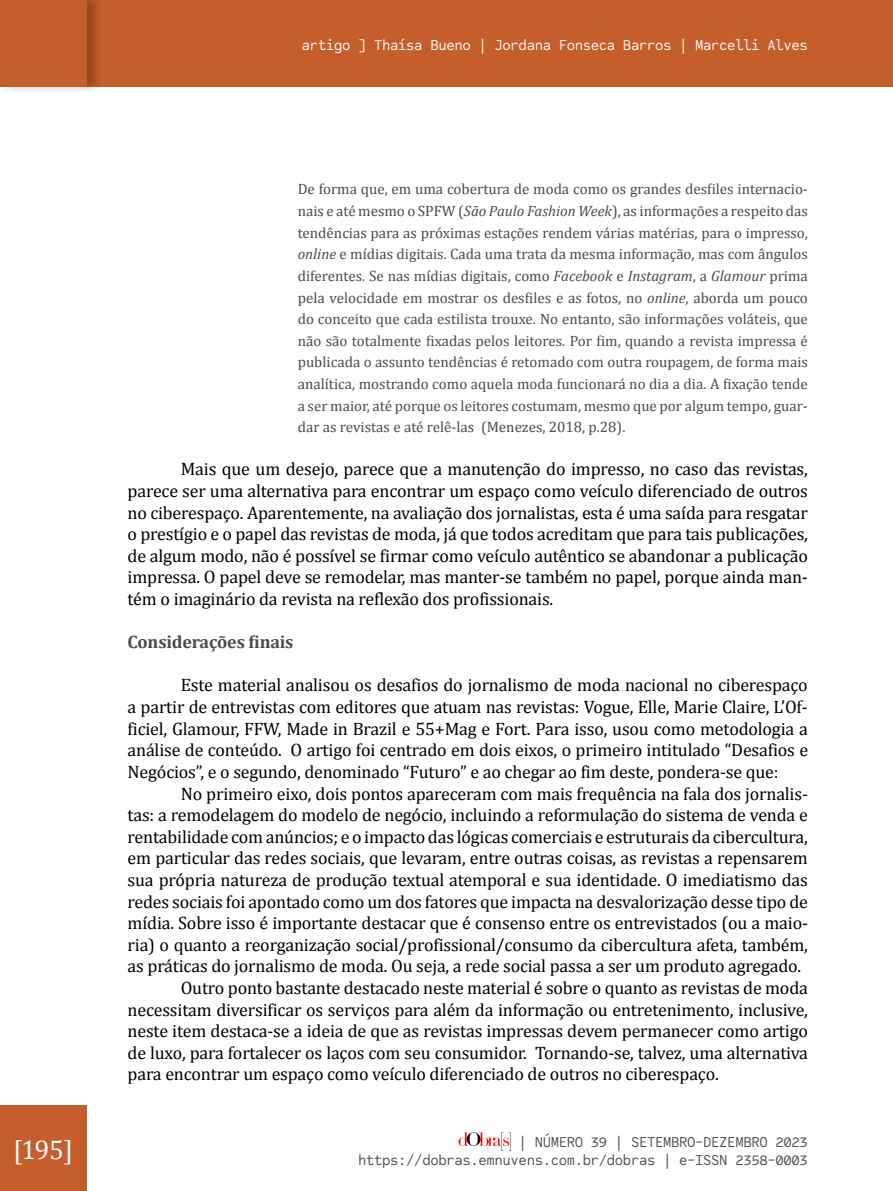
<style>
.page{position:relative;width:893px;height:1191px;background:#fff}
.page>*{position:absolute;margin:0;border:0;box-sizing:border-box;transform-origin:0 0}
.t1{font:27px "Cambria";color:#fff}
.t2{font:18px/21.6px "Cambria";letter-spacing:-.01em;color:#000;text-align:justify}
.t3{font:700 18px "Cambria";letter-spacing:-.01em;color:#4b4b4b}
.t4{font:15px/21.6px "Cambria";color:#4b4b4b}
.t5{font:15px/18px "Code Saver";letter-spacing:-.025em;color:#4b4b4b;text-align:right}
.t6{font:15px "Code Saver";letter-spacing:-.025em;color:#fff}
.s1{font-style:italic}
</style>
<div class="page">
<div style="left:0;top:1106px;width:86px;height:85px;background:#c55e2a"></div>
<svg style="left:459px;top:1132px;width:52px;height:18px"></svg>
<div style="left:0;top:0;width:893px;height:86px;background:#c55e2a"></div>
<div style="left:0;top:0;width:103px;height:94px;background:#000;opacity:.25"></div>
<div style="left:0;top:0;width:86px;height:86px;background:#c55e2a"></div>
<p class="t6" style="left:302px;top:36px;width:507px">artigo ] Thaísa Bueno | Jordana Fonseca Barros | Marcelli Alves</p>
<p class="t4" style="left:298px;top:178px;width:512px">De forma que, em uma cobertura de moda como os grandes desfiles internacio&shy;nais e até mesmo o SPFW (<span class="s1">São Paulo Fashion Week</span>), as informações a respeito das tendências para as próximas estações rendem várias matérias, para o impresso, <span class="s1">online</span> e mídias digitais. Cada uma trata da mesma informação, mas com ângulos diferentes. Se nas mídias digitais, como <span class="s1">Facebook</span> e <span class="s1">Instagram</span>, a <span class="s1">Glamour</span> prima pela velocidade em mostrar os desfiles e as fotos, no <span class="s1">online</span>, aborda um pouco do conceito que cada estilista trouxe. No entanto, são informações voláteis, que não são totalmente fixadas pelos leitores. Por fim, quando a revista impressa é publicada o assunto tendências é retomado com outra roupagem, de forma mais analítica, mostrando como aquela moda funcionará no dia a dia. A fixação tende a ser maior, até porque os leitores costumam, mesmo que por algum tempo, guar&shy;dar as revistas e até relê-las (Menezes, 2018, p.28).</p>
<p class="t2" style="left:128px;top:458px;width:682px;text-indent:53px">Mais que um desejo, parece que a manutenção do impresso, no caso das revistas, parece ser uma alternativa para encontrar um espaço como veículo diferenciado de outros no ciberespaço. Aparentemente, na avaliação dos jornalistas, esta é uma saída para resgatar o prestígio e o papel das revistas de moda, já que todos acreditam que para tais publicações, de algum modo, não é possível se firmar como veículo autêntico se abandonar a publicação impressa. O papel deve se remodelar, mas manter-se também no papel, porque ainda man&shy;tém o imaginário da revista na reflexão dos profissionais.</p>
<p class="t3" style="left:128px;top:631px;width:167px">Considerações finais</p>
<p class="t2" style="left:128px;top:674px;width:682px;text-indent:53px">Este material analisou os desafios do jornalismo de moda nacional no ciberespaço a partir de entrevistas com editores que atuam nas revistas: Vogue, Elle, Marie Claire, L’Of&shy;ficiel, Glamour, FFW, Made in Brazil e 55+Mag e Fort. Para isso, usou como metodologia a análise de conteúdo. O artigo foi centrado em dois eixos, o primeiro intitulado “Desafios e Negócios”, e o segundo, denominado “Futuro” e ao chegar ao fim deste, pondera-se que:</p>
<p class="t2" style="left:181px;top:782px;width:629px">No primeiro eixo, dois pontos apareceram com mais frequência na fala dos jornalis-</p>
<p class="t2" style="left:128px;top:804px;width:682px">tas: a remodelagem do modelo de negócio, incluindo a reformulação do sistema de venda e</p>
<p class="t2" style="left:128px;top:825px;width:682px">rentabilidade com anúncios; e o impacto das lógicas comerciais e estruturais da cibercultura,</p>
<p class="t2" style="left:128px;top:847px;width:682px">em particular das redes sociais, que levaram, entre outras coisas, as revistas a repensarem</p>
<p class="t2" style="left:128px;top:869px;width:682px">sua própria natureza de produção textual atemporal e sua identidade. O imediatismo das</p>
<p class="t2" style="left:128px;top:890px;width:682px">redes sociais foi apontado como um dos fatores que impacta na desvalorização desse tipo de</p>
<p class="t2" style="left:128px;top:912px;width:682px">mídia. Sobre isso é importante destacar que é consenso entre os entrevistados (ou a maio-</p>
<p class="t2" style="left:128px;top:933px;width:682px">ria) o quanto a reorganização social/profissional/consumo da cibercultura afeta, também,</p>
<p class="t2" style="left:128px;top:955px;width:675px">as práticas do jornalismo de moda. Ou seja, a rede social passa a ser um produto agregado.</p>
<p class="t2" style="left:181px;top:977px;width:629px">Outro ponto bastante destacado neste material é sobre o quanto as revistas de moda</p>
<p class="t2" style="left:128px;top:998px;width:682px">necessitam diversificar os serviços para além da informação ou entretenimento, inclusive,</p>
<p class="t2" style="left:128px;top:1020px;width:682px">neste item destaca-se a ideia de que as revistas impressas devem permanecer como artigo</p>
<p class="t2" style="left:128px;top:1041px;width:682px">de luxo, para fortalecer os laços com seu consumidor. Tornando-se, talvez, uma alternativa</p>
<p class="t2" style="left:128px;top:1063px;width:593px">para encontrar um espaço como veículo diferenciado de outros no ciberespaço.</p>
<h1 class="t1" style="left:13px;top:1133px;width:62px">[195]</h1>
<p class="t5" style="left:358px;top:1132px;width:451px">| NÚMERO 39 | SETEMBRO-DEZEMBRO 2023 https://dobras.emnuvens.com.br/dobras | e-ISSN 2358-0003</p>
</div>
